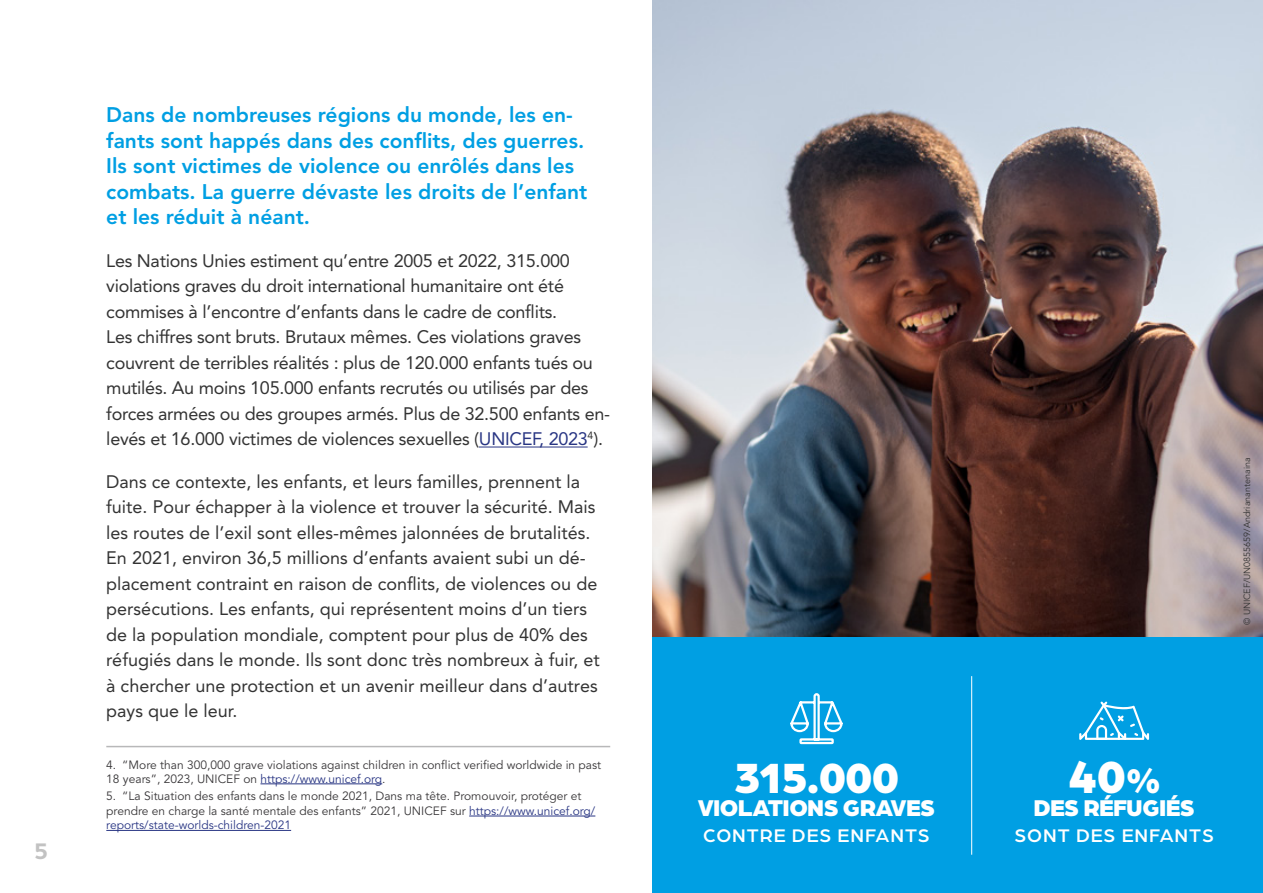
<style>
.page{position:relative;width:1263px;height:893px;background:#fff}
.page>*{position:absolute;margin:0;border:0;box-sizing:border-box;transform-origin:0 0}
.t1{font:900 48px "Arboria";color:#fff}
.t2{font:900 45px "Arboria";letter-spacing:-.025em;color:#fff}
.t3{font:900 24.3px "Arboria";letter-spacing:-.025em;color:#fff}
.t4{font:700 24px "Arboria";color:#c2c2c2}
.t5{font:800 21px/25.5px "Avenir LT Std";color:#009fe3}
.t6{font:500 19.5px "Arboria";letter-spacing:.05em;color:#fff}
.t7{font:18px/25.5px "Avenir LT Std";color:#333}
.t8{font:12px/14.4px "Avenir LT Std";color:#383638}
.t9{font:9px "Avenir LT Std";color:#333}
.s1{color:#283583}
.s2{font-size:36.45px}
</style>
<div class="page">
<hr style="left:479px;top:447px;width:109px;height:1px;background:#283583">
<hr style="left:260px;top:783px;width:122px;height:1px;background:#283583">
<hr style="left:469px;top:816px;width:126px;height:1px;background:#283583">
<hr style="left:106px;top:830px;width:185px;height:1px;background:#283583">
<hr style="left:106px;top:746px;width:504px;height:1px;background:#b8b8b9">
<img style="left:653px;top:0;width:610px;height:638px">
<div style="left:653px;top:638px;width:610px;height:255px;background:#009fe3"></div>
<hr style="left:971px;top:676px;width:1px;height:179px;background:#fff">
<svg style="left:1079px;top:701px;width:70px;height:39px"></svg>
<svg style="left:790px;top:693px;width:53px;height:52px"></svg>
<h3 class="t4" style="left:34px;top:834px;width:15px">5</h3>
<p class="t5" style="left:106px;top:102px;width:483px">Dans de nombreuses régions du monde, les en&shy;fants sont happés dans des conflits, des guerres.<br>Ils sont victimes de violence ou enrôlés dans les combats. La guerre dévaste les droits de l’enfant et les réduit à néant.</p>
<p class="t7" style="left:106px;top:248px;width:505px">Les Nations Unies estiment qu’entre 2005 et 2022, 315.000 violations graves du droit international humanitaire ont été commises à l’encontre d’enfants dans le cadre de conflits.<br>Les chiffres sont bruts. Brutaux mêmes. Ces violations graves couvrent de terribles réalités : plus de 120.000 enfants tués ou mutilés. Au moins 105.000 enfants recrutés ou utilisés par des forces armées ou des groupes armés. Plus de 32.500 enfants en&shy;levés et 16.000 victimes de violences sexuelles (<span class="s1">UNICEF, 2023</span><sup>4</sup>).</p>
<p class="t7" style="left:106px;top:469px;width:495px">Dans ce contexte, les enfants, et leurs familles, prennent la fuite. Pour échapper à la violence et trouver la sécurité. Mais les routes de l’exil sont elles-mêmes jalonnées de brutalités.<br>En 2021, environ 36,5 millions d’enfants avaient subi un dé&shy;placement contraint en raison de conflits, de violences ou de persécutions. Les enfants, qui représentent moins d’un tiers de la population mondiale, comptent pour plus de 40% des réfugiés dans le monde. Ils sont donc très nombreux à fuir, et à chercher une protection et un avenir meilleur dans d’autres pays que le leur.</p>
<p class="t8" style="left:106px;top:759px;width:496px;line-height:13.5px">4. “More than 300,000 grave violations against children in conflict verified worldwide in past<br>18 years”, 2023, UNICEF on <span class="s1">https://www.unicef.org</span>.</p>
<p class="t8" style="left:106px;top:789px;width:491px">5. “La Situation des enfants dans le monde 2021, Dans ma tête. Promouvoir, protéger et prendre en charge la santé mentale des enfants” 2021, UNICEF sur <span class="s1">https://www.unicef.org/ reports/state-worlds-children-2021</span></p>
<h2 class="t2" style="left:734px;top:745px;width:167px">315.000</h2>
<h3 class="t3" style="left:698px;top:790px;width:239px">VIOLATIONS GRAVES</h3>
<p class="t6" style="left:703px;top:822px;width:228px">CONTRE DES ENFANTS</p>
<p class="t9" style="left:1242px;top:625px;width:169px;rotate:-90deg">© UNICEF/UN0855659/Andrianantenaina</p>
<h1 class="t1" style="left:1067px;top:742px;width:95px">40<span class="s2">%</span></h1>
<h3 class="t3" style="left:1033px;top:790px;width:163px">DES RÉFUGIÉS</h3>
<p class="t6" style="left:1014px;top:822px;width:201px">SONT DES ENFANTS</p>
</div>
